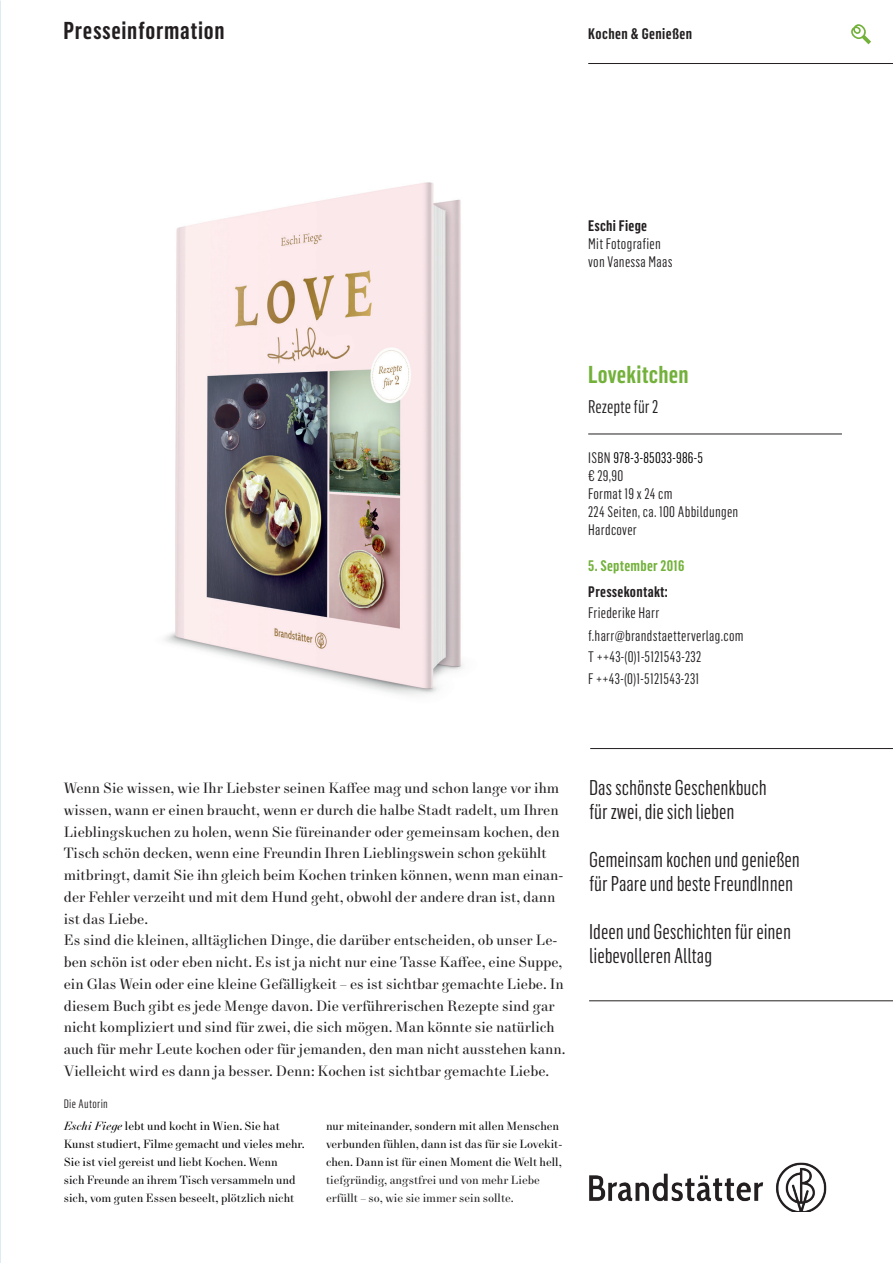
<style>
.page{position:relative;width:893px;height:1263px;background:#fff}
.page>*{position:absolute;margin:0;border:0;box-sizing:border-box;transform-origin:0 0}
.t1{font:600 24px "Flama Condensed";letter-spacing:.03em;color:#231f20}
.t2{font:600 24px "Flama Condensed";letter-spacing:.01em;color:#73b13b}
.t3{font:21px/24px "Flama Condensed";color:#231f20}
.t4{font:18px "Flama Condensed";color:#231f20}
.t5{font:15px/21.8px "New Paris Text";color:#231f20}
.t6{font:15px/18px "Flama Condensed";letter-spacing:.02em;color:#231f20}
.t7{font:600 15px "Flama Condensed";letter-spacing:.02em;color:#231f20}
.t8{font:600 15px "Flama Condensed";letter-spacing:.02em;color:#73b13b}
.t9{font:12px/18px "New Paris Text";color:#09090d}
.t10{font:12px/18px "New Paris Text";color:#231f20}
.t11{font:12px "Flama Condensed";letter-spacing:.03em;color:#231f20}
.s1{color:#000002}
.s2{font-family:"New Paris Headline";font-style:italic;color:#020205}
.s3{color:#020205}
</style>
<div class="page">
<svg style="left:851px;top:24px;width:20px;height:20px"></svg>
<hr style="left:590px;top:748px;width:303px;height:1px;background:#231f20">
<hr style="left:589px;top:1000px;width:304px;height:1px;background:#231f20">
<hr style="left:588px;top:63px;width:305px;height:1px;background:#231f20">
<hr style="left:588px;top:434px;width:254px;height:1px;background:#231f20">
<img style="left:0;top:0;width:1px;height:1261px">
<img style="left:164px;top:182px;width:299px;height:514px">
<img style="left:589px;top:1162px;width:238px;height:49px">
<h1 class="t1" style="left:63px;top:16px;width:163px">Presseinformation</h1>
<p class="t7" style="left:588px;top:24px;width:105px">Kochen &amp; Genießen</p>
<p class="t7" style="left:588px;top:216px;width:60px">Eschi Fiege</p>
<p class="t6" style="left:588px;top:234px;width:86px">Mit Fotografien von Vanessa Maas</p>
<h1 class="t2" style="left:588px;top:360px;width:102px">Lovekitchen</h1>
<p class="t4" style="left:588px;top:395px;width:72px">Rezepte für 2</p>
<p class="t6" style="left:588px;top:448px;width:152px">ISBN <span class="s1">978-3-85033-986-5<br></span>€ 29,90<br>Format 19 x 24 cm<br>224 Seiten, ca. 100 Abbildungen<br>Hardcover</p>
<p class="t8" style="left:588px;top:556px;width:98px">5. September 2016</p>
<p class="t7" style="left:588px;top:582px;width:81px">Pressekontakt:</p>
<p class="t6" style="left:588px;top:601px;width:157px;line-height:22.5px">Friederike Harr f.harr@brandstaetterverlag.com</p>
<p class="t6" style="left:588px;top:645px;width:114px;line-height:22.5px">T ++43-(0)1-5121543-232<br>F ++43-(0)1-5121543-231</p>
<p class="t5" style="left:64px;top:778px;width:503px">Wenn Sie wissen, wie Ihr Liebster seinen Kaffee mag und schon lange vor ihm wissen, wann er einen braucht, wenn er durch die halbe Stadt radelt, um Ihren Lieblingskuchen zu holen, wenn Sie füreinander oder gemeinsam kochen, den Tisch schön decken, wenn eine Freundin Ihren Lieblingswein schon gekühlt mitbringt, damit Sie ihn gleich beim Kochen trinken können, wenn man einan&shy;der Fehler verzeiht und mit dem Hund geht, obwohl der andere dran ist, dann ist das Liebe.<br>Es sind die kleinen, alltäglichen Dinge, die darüber entscheiden, ob unser Le&shy;ben schön ist oder eben nicht. Es ist ja nicht nur eine Tasse Kaffee, eine Suppe, ein Glas Wein oder eine kleine Gefälligkeit – es ist sichtbar gemachte Liebe. In diesem Buch gibt es jede Menge davon. Die verführerischen Rezepte sind gar nicht kompliziert und sind für zwei, die sich mögen. Man könnte sie natürlich auch für mehr Leute kochen oder für jemanden, den man nicht ausstehen kann.<br>Vielleicht wird es dann ja besser. Denn: Kochen ist sichtbar gemachte Liebe.</p>
<p class="t11" style="left:64px;top:1097px;width:46px">Die Autorin</p>
<p class="t9" style="left:64px;top:1117px;width:242px"><span class="s2">Eschi Fiege</span> <span class="s3">lebt und kocht in Wien. Sie hat Kunst studiert, Filme gemacht und vieles mehr.<br>Sie ist viel gereist und</span> liebt Kochen. Wenn<br>sich Freunde an ihrem Tisch versammeln und sich, vom guten Essen beseelt, plötzlich nicht</p>
<p class="t9" style="left:326px;top:1117px;width:238px">nur miteinander, sondern mit allen Menschen verbunden fühlen, dann ist das für sie Lovekit&shy;chen. Dann ist für einen Moment die Welt hell,</p>
<p class="t10" style="left:326px;top:1171px;width:215px">tiefgründig, angstfrei und von mehr Liebe erfüllt – so, wie sie immer sein sollte.</p>
<h2 class="t3" style="left:589px;top:774px;width:179px">Das schönste Geschenkbuch für zwei, die sich lieben</h2>
<h2 class="t3" style="left:589px;top:846px;width:212px">Gemeinsam kochen und genießen für Paare und beste FreundInnen</h2>
<h2 class="t3" style="left:589px;top:918px;width:203px">Ideen und Geschichten für einen liebevolleren Alltag</h2>
</div>
